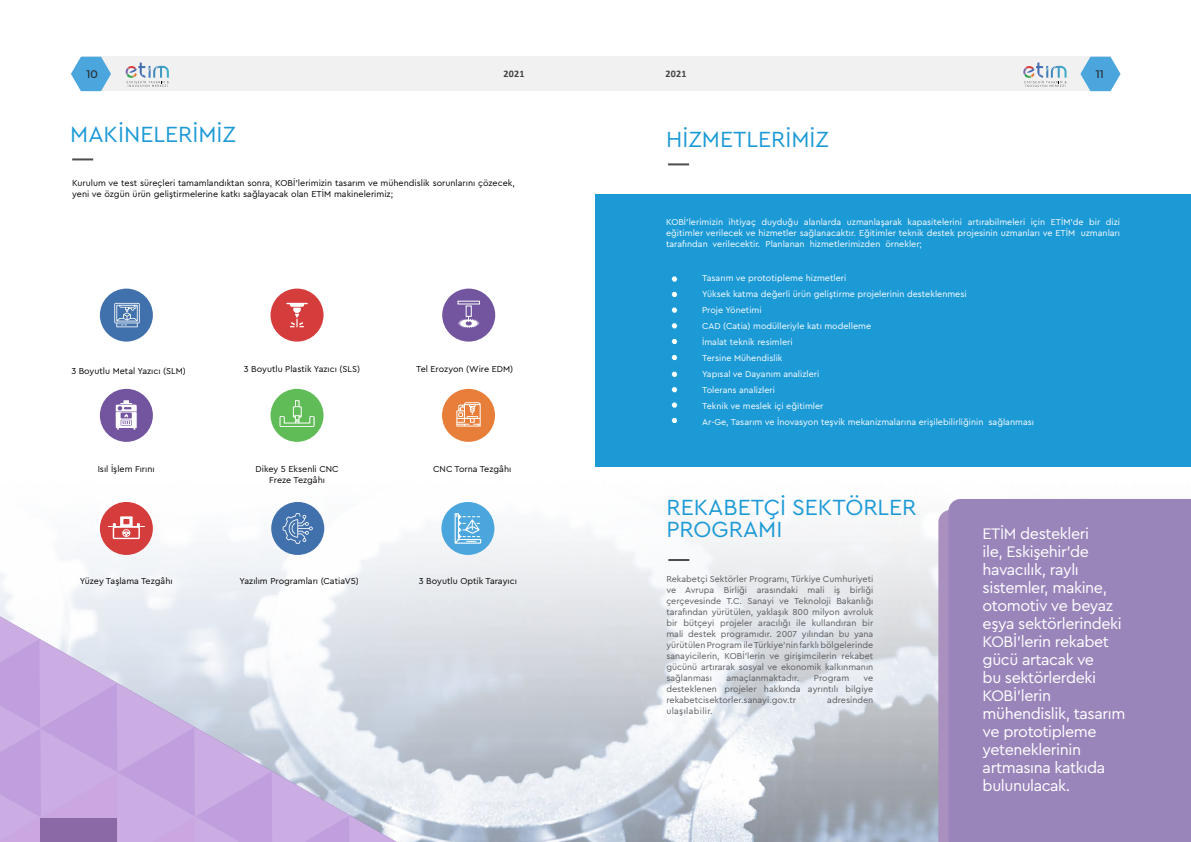
<style>
.page{position:relative;width:1191px;height:842px;background:#fff}
.page>*{position:absolute;margin:0;border:0;box-sizing:border-box;transform-origin:0 0}
.t1{font:23px/22px "Cera Pro";color:#1c9ad6}
.t2{font:16px/18px "Cera Pro";letter-spacing:-.025em;color:#fff}
.t3{font:500 11px "Montserrat";color:#292829}
.t4{font:700 10px "Calibri";letter-spacing:.025em;color:#414042}
.t5{font:9px/16px "Cera Pro";color:#fff;text-align:justify}
.t6{font:9px/11px "Cera Pro";color:#58595b;text-align:justify}
.t7{font:9px/11px "Cera Pro";color:#000}
.t8{font:9px "Cera Pro";letter-spacing:.035em;color:#58595b}
</style>
<div class="page">
<img style="left:0;top:436px;width:1191px;height:406px">
<svg style="left:0;top:616px;width:397px;height:226px"></svg>
<div style="left:595px;top:194px;width:596px;height:272px;background:#1c9ad6"></div>
<div style="left:100px;top:289px;width:53px;height:53px;background:#4171ac;border-radius:50%"></div>
<div style="left:270px;top:289px;width:53px;height:53px;background:#d53d3c;border-radius:50%"></div>
<div style="left:100px;top:389px;width:53px;height:53px;background:#72549f;border-radius:50%"></div>
<div style="left:100px;top:502px;width:53px;height:53px;background:#d53d3c;border-radius:50%"></div>
<div style="left:270px;top:389px;width:53px;height:53px;background:#60bc56;border-radius:50%"></div>
<div style="left:271px;top:502px;width:53px;height:53px;background:#4171ac;border-radius:50%"></div>
<div style="left:442px;top:289px;width:53px;height:53px;background:#72549f;border-radius:50%"></div>
<div style="left:442px;top:389px;width:53px;height:53px;background:#e77e39;border-radius:50%"></div>
<div style="left:441px;top:502px;width:53px;height:53px;background:#4ba6dd;border-radius:50%"></div>
<svg style="left:114px;top:303px;width:26px;height:24px"></svg>
<svg style="left:286px;top:303px;width:21px;height:24px"></svg>
<div style="left:465px;top:305px;width:7px;height:12px;border:1px solid #fff"></div>
<svg style="left:459px;top:316px;width:19px;height:12px"></svg>
<div style="left:457px;top:301px;width:23px;height:3px;border:1px solid #fff"></div>
<svg style="left:116px;top:400px;width:21px;height:29px"></svg>
<hr style="left:108px;top:526px;width:37px;height:1px;background:#fff">
<svg style="left:113px;top:516px;width:27px;height:23px"></svg>
<svg style="left:283px;top:513px;width:30px;height:31px"></svg>
<svg style="left:454px;top:513px;width:28px;height:31px"></svg>
<svg style="left:280px;top:400px;width:34px;height:27px"></svg>
<svg style="left:938px;top:510px;width:10px;height:332px;fill:#aa90bf"></svg>
<div style="left:948px;top:499px;width:243px;height:343px;background:#9a85bb"></div>
<hr style="left:72px;top:158px;width:21px;height:2px;background:#4d4d4d">
<hr style="left:668px;top:163px;width:21px;height:2px;background:#4d4d4d">
<hr style="left:668px;top:559px;width:21px;height:2px;background:#4d4d4d">
<svg style="left:456px;top:402px;width:24px;height:25px"></svg>
<svg style="left:671px;top:276px;width:6px;height:6px"></svg>
<svg style="left:671px;top:292px;width:6px;height:5px"></svg>
<svg style="left:671px;top:308px;width:6px;height:5px"></svg>
<svg style="left:671px;top:323px;width:6px;height:5px"></svg>
<svg style="left:671px;top:339px;width:6px;height:5px"></svg>
<svg style="left:671px;top:355px;width:6px;height:5px"></svg>
<svg style="left:671px;top:372px;width:6px;height:5px"></svg>
<svg style="left:671px;top:387px;width:6px;height:5px"></svg>
<svg style="left:671px;top:403px;width:6px;height:5px"></svg>
<svg style="left:671px;top:418px;width:6px;height:5px"></svg>
<div style="left:81px;top:57px;width:1029px;height:34px;background:#f1f1f2"></div>
<svg style="left:71px;top:57px;width:40px;height:34px"></svg>
<svg style="left:1080px;top:57px;width:40px;height:34px"></svg>
<svg style="left:125px;top:63px;width:44px;height:24px"></svg>
<svg style="left:1023px;top:63px;width:43px;height:24px"></svg>
<p class="t3" style="left:86px;top:67px;width:13px">10</p>
<p class="t4" style="left:503px;top:67px;width:23px">2021</p>
<p class="t4" style="left:665px;top:67px;width:23px">2021</p>
<p class="t3" style="left:1095px;top:67px;width:10px">11</p>
<h1 class="t1" style="left:70px;top:123px;width:167px">MAKİNELERİMİZ</h1>
<h1 class="t1" style="left:666px;top:127px;width:164px">HİZMETLERİMİZ</h1>
<p class="t7" style="left:72px;top:177px;width:444px">Kurulum ve test süreçleri tamamlandıktan sonra, KOBİ’lerimizin tasarım ve mühendislik sorunlarını çözecek, yeni ve özgün ürün geliştirmelerine katkı sağlayacak olan ETİM makinelerimiz;</p>
<p class="t7" style="left:71px;top:365px;width:116px">3 Boyutlu Metal Yazıcı (SLM)</p>
<p class="t7" style="left:244px;top:363px;width:118px">3 Boyutlu Plastik Yazıcı (SLS)</p>
<p class="t7" style="left:416px;top:363px;width:99px">Tel Erozyon (Wire EDM)</p>
<p class="t7" style="left:98px;top:463px;width:58px">Isıl İşlem Fırını</p>
<p class="t7" style="left:256px;top:463px;width:84px;text-align:center">Dikey 5 Eksenli CNC<br>Freze Tezgâhı</p>
<p class="t7" style="left:433px;top:463px;width:80px">CNC Torna Tezgâhı</p>
<p class="t7" style="left:80px;top:575px;width:94px">Yüzey Taşlama Tezgâhı</p>
<p class="t7" style="left:240px;top:575px;width:121px">Yazılım Programları (CatiaV5)</p>
<p class="t7" style="left:419px;top:575px;width:99px">3 Boyutlu Optik Tarayıcı</p>
<p class="t5" style="left:666px;top:217px;width:455px;line-height:11px">KOBİ’lerimizin ihtiyaç duyduğu alanlarda uzmanlaşarak kapasitelerini artırabilmeleri için ETİM’de bir dizi eğitimler verilecek ve hizmetler sağlanacaktır. Eğitimler teknik destek projesinin uzmanları ve ETİM uzmanları tarafından verilecektir. Planlanan hizmetlerimizden örnekler;</p>
<p class="t5" style="left:702px;top:270px;width:333px;text-align:left">Tasarım ve prototipleme hizmetleri<br>Yüksek katma değerli ürün geliştirme projelerinin desteklenmesi<br>Proje Yönetimi<br>CAD (Catia) modülleriyle katı modelleme<br>İmalat teknik resimleri<br>Tersine Mühendislik<br>Yapısal ve Dayanım analizleri<br>Tolerans analizleri<br>Teknik ve meslek içi eğitimler<br>Ar-Ge, Tasarım ve İnovasyon teşvik mekanizmalarına erişilebilirliğinin sağlanması</p>
<h1 class="t1" style="left:666px;top:495px;width:252px">REKABETÇİ SEKTÖRLER<br>PROGRAMI</h1>
<p class="t6" style="left:666px;top:573px;width:208px">Rekabetçi Sektörler Programı, Türkiye Cumhuriyeti ve Avrupa Birliği arasındaki mali iş birliği çerçevesinde T.C. Sanayi ve Teknoloji Bakanlığı tarafından yürütülen, yaklaşık 800 milyon avroluk bir bütçeyi projeler aracılığı ile kullandıran bir mali destek programıdır. 2007 yılından bu yana yürütülen Program ile Türkiye’nin farklı bölgelerinde sanayicilerin, KOBİ’lerin ve girişimcilerin rekabet gücünü artırarak sosyal ve ekonomik kalkınmanın sağlanması</p>
<p class="t6" style="left:726px;top:672px;width:74px">amaçlanmaktadır.</p>
<p class="t6" style="left:814px;top:672px;width:37px">Program</p>
<p class="t6" style="left:666px;top:672px;width:208px;text-indent:197px">ve desteklenen projeler hakkında ayrıntılı bilgiye rekabetcisektorler.sanayi.gov.tr</p>
<p class="t6" style="left:827px;top:694px;width:48px">adresinden</p>
<p class="t8" style="left:666px;top:705px;width:48px">ulaşılabilir.</p>
<p class="t2" style="left:982px;top:524px;width:144px">ETİM destekleri<br>ile, Eskişehir’de havacılık, raylı sistemler, makine, otomotiv ve beyaz eşya sektörlerindeki<br>KOBİ’lerin rekabet gücü artacak ve<br>bu sektörlerdeki<br>KOBİ’lerin mühendislik, tasarım ve prototipleme yeteneklerinin artmasına katkıda bulunulacak.</p>
</div>
